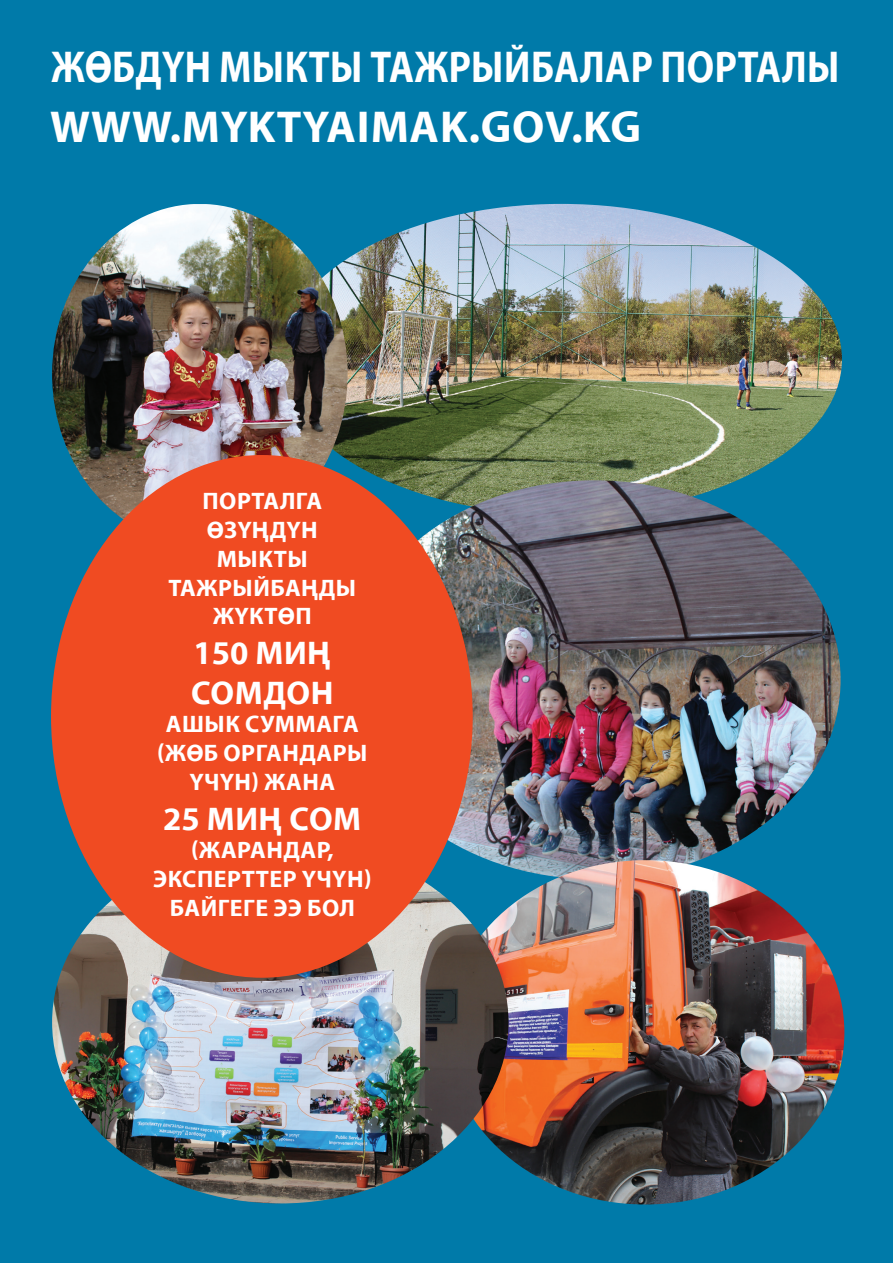
<style>
.page{position:relative;width:893px;height:1263px;background:#007aa9}
.page>*{position:absolute;margin:0;border:0;box-sizing:border-box;transform-origin:0 0}
.t1{font:700 45px "Myriad Pro KG";letter-spacing:.01em;color:#fff;scale:.85 1}
.t2{font:700 45px "Myriad Pro KG";letter-spacing:.01em;color:#fff}
.t3{font:700 33px/39.6px "Myriad Pro KG";letter-spacing:.01em;color:#fff}
.t4{font:700 24px/28.8px "Myriad Pro KG";letter-spacing:.02em;color:#fff;text-align:center}
</style>
<div class="page">
<img style="left:348px;top:204px;width:494px;height:276px">
<img style="left:52px;top:204px;width:296px;height:340px">
<img style="left:353px;top:480px;width:488px;height:380px">
<img style="left:508px;top:860px;width:336px;height:344px">
<img style="left:52px;top:841px;width:456px;height:362px">
<div style="left:51px;top:455px;width:422px;height:523px;background:#f04b22;border-radius:50%"></div>
<h1 class="t1" style="left:51px;top:41px;width:929px">ЖӨБДҮН МЫКТЫ ТАЖРЫЙБАЛАР ПОРТАЛЫ</h1>
<h1 class="t2" style="left:50px;top:102px;width:592px">WWW.MYKTYAIMAK.GOV.KG</h1>
<p class="t4" style="left:168px;top:487px;width:190px">ПОРТАЛГА<br>ӨЗҮҢДҮН<br>МЫКТЫ<br>ТАЖРЫЙБАҢДЫ<br>ЖҮКТӨП</p>
<h2 class="t3" style="left:191px;top:633px;width:144px">150 МИҢ<br>СОМДОН</h2>
<p class="t4" style="left:157px;top:710px;width:212px">АШЫК СУММАГА (ЖӨБ ОРГАНДАРЫ<br>ҮЧҮН) ЖАНА</p>
<h2 class="t3" style="left:163px;top:799px;width:199px">25 МИҢ СОМ</h2>
<p class="t4" style="left:153px;top:836px;width:220px">(ЖАРАНДАР,<br>ЭКСПЕРТТЕР ҮЧҮН)<br>БАЙГЕГЕ ЭЭ БОЛ</p>
</div>
